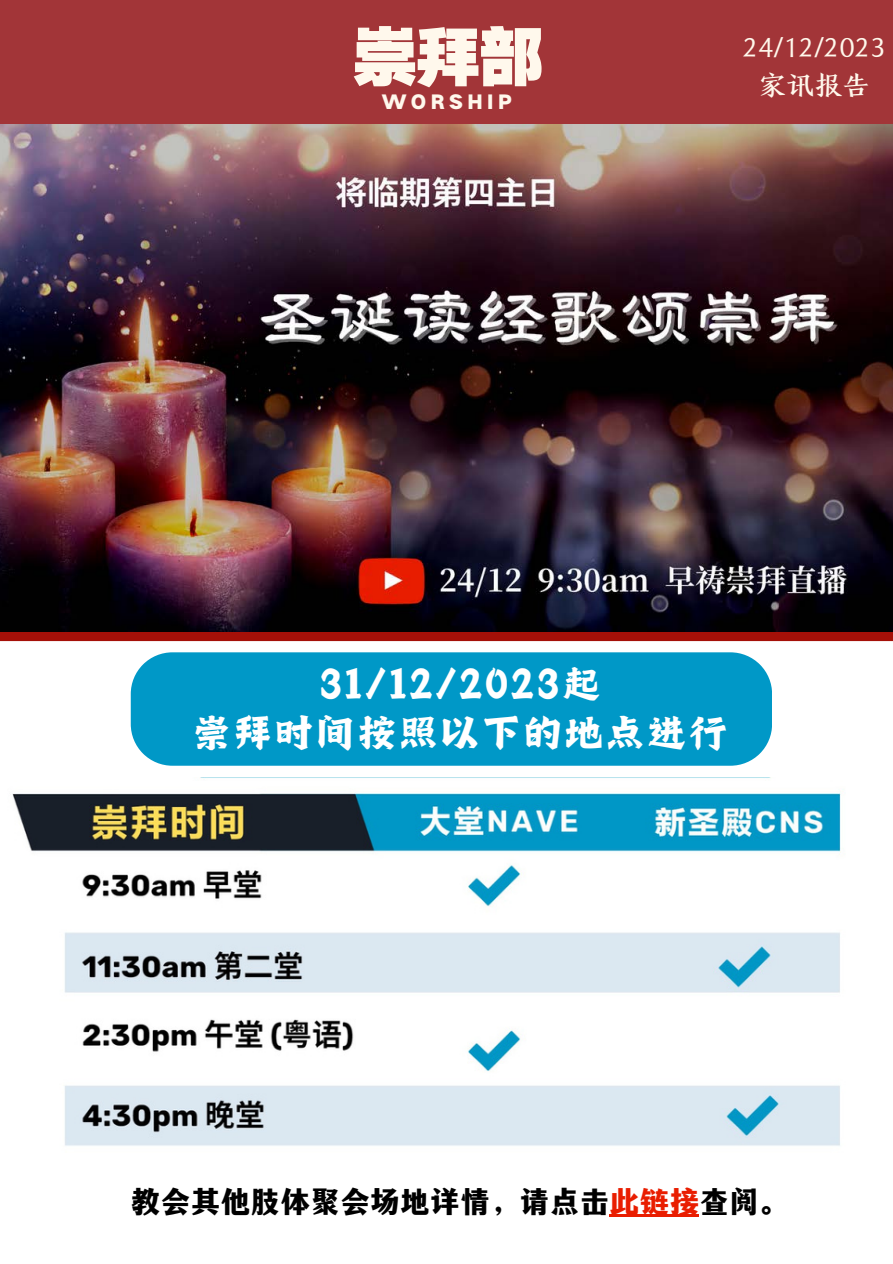
<style>
.page{position:relative;width:893px;height:1264px;background:#fff}
.page>*{position:absolute;margin:0;border:0;box-sizing:border-box;transform-origin:0 0}
.t1{font:65.7px "HY Qi Hei AZEJ";color:#fff8ec}
.t2{font:43.5px "Canva Chivalrous Person SC";letter-spacing:.05em;color:#fff}
.t3{font:29.85px "Hellofont ID Jian Song";color:#000}
.t4{font:27.9px "HY Jin Kai J";color:#fff8ec}
.t5{font:18.15px "HY Qi Hei AZEJ";letter-spacing:.24em;color:#fff8ec}
.s1{color:#e91d00}
</style>
<div class="page">
<div style="left:0;top:0;width:892px;height:125px;background:#a23538"></div>
<div style="left:0;top:626px;width:892px;height:15px;background:#a51008"></div>
<img style="left:12px;top:777px;width:829px;height:369px">
<img style="left:0;top:125px;width:892px;height:506px">
<div style="left:131px;top:652px;width:641px;height:113px;background:#0098c7"></div>
<hr style="left:609px;top:1214px;width:90px;height:2px;background:#e91d00">
<p class="t1" style="left:352px;top:19px;width:193px">崇拜部</p>
<p class="t5" style="left:382px;top:92px;width:131px">WORSHIP</p>
<p class="t4" style="left:742px;top:29px;width:144px">24/12/2023</p>
<p class="t4" style="left:758px;top:68px;width:113px">家讯报告</p>
<p class="t2" style="left:319px;top:662px;width:283px">31/12/2023起</p>
<p class="t2" style="left:192px;top:711px;width:537px">崇拜时间按照以下的地点进行</p>
<p class="t3" style="left:131px;top:1182px;width:659px">教会其他肢体聚会场地详情，请点击<span class="s1">此链接</span>查阅。</p>
</div>
